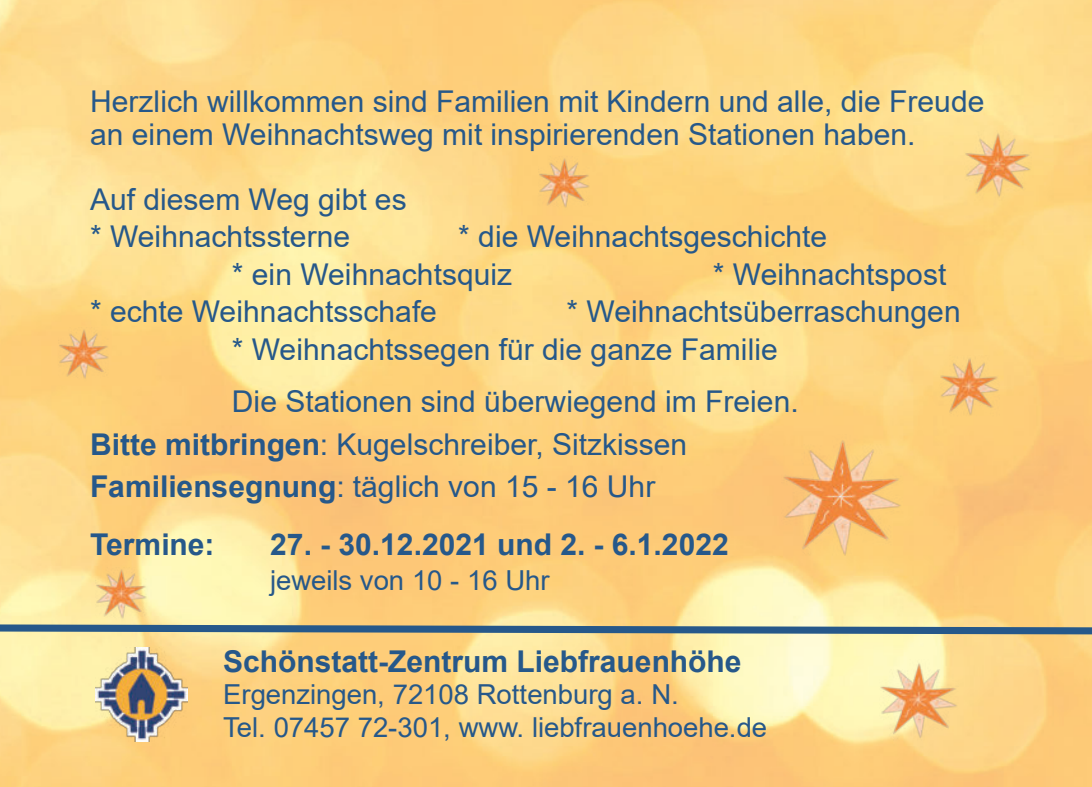
<style>
.page{position:relative;width:1092px;height:787px;background:#fff}
.page>*{position:absolute;margin:0;border:0;box-sizing:border-box;transform-origin:0 0}
.t1{font:30px/37.5px "Arial";color:#26588a}
.t2{font:700 30px "Arial";color:#26588a}
.t3{font:27.5px/32.5px "Arial";color:#26588a}
.s1{font-weight:700}
</style>
<div class="page">
<img style="left:0;top:0;width:1091px;height:787px">
<img style="left:96px;top:647px;width:92px;height:94px">
<svg style="left:0;top:621px;width:1091px;height:17px;background:#a3aa94"></svg>
<img style="left:538px;top:157px;width:52px;height:54px">
<img style="left:781px;top:434px;width:122px;height:128px">
<img style="left:879px;top:659px;width:79px;height:83px">
<img style="left:58px;top:327px;width:52px;height:54px">
<img style="left:964px;top:131px;width:67px;height:70px">
<img style="left:96px;top:567px;width:52px;height:54px">
<img style="left:939px;top:355px;width:60px;height:63px">
<p class="t1" style="left:90px;top:85px;width:895px;line-height:32.5px">Herzlich willkommen sind Familien mit Kindern und alle, die Freude an einem Weihnachtsweg mit inspirierenden Stationen haben.</p>
<p class="t1" style="left:90px;top:180px;width:318px">Auf diesem Weg gibt es * Weihnachtssterne</p>
<p class="t1" style="left:232px;top:218px;width:596px;text-indent:226px">* die Weihnachtsgeschichte * ein Weihnachtsquiz</p>
<p class="t1" style="left:713px;top:255px;width:235px">* Weihnachtspost</p>
<p class="t1" style="left:232px;top:293px;width:730px;text-indent:335px">* Weihnachtsüberraschungen * Weihnachtssegen für die ganze Familie</p>
<p class="t1" style="left:90px;top:380px;width:710px;line-height:42.5px;text-indent:142px">Die Stationen sind überwiegend im Freien.<br><span class="s1">Bitte mitbringen</span>: Kugelschreiber, Sitzkissen<br><span class="s1">Familiensegnung</span>: täglich von 15 - 16 Uhr</p>
<p class="t2" style="left:90px;top:523px;width:126px">Termine:</p>
<p class="t2" style="left:270px;top:523px;width:460px">27. - 30.12.2021 und 2. - 6.1.2022</p>
<p class="t3" style="left:270px;top:564px;width:281px">jeweils von 10 - 16 Uhr</p>
<p class="t1" style="left:90px;top:293px;width:348px">* echte Weihnachtsschafe</p>
<p class="t2" style="left:223px;top:640px;width:519px">Schönstatt-Zentrum Liebfrauenhöhe</p>
<p class="t3" style="left:223px;top:678px;width:545px">Ergenzingen, 72108 Rottenburg a. N.<br>Tel. 07457 72-301, www. liebfrauenhoehe.de</p>
</div>
